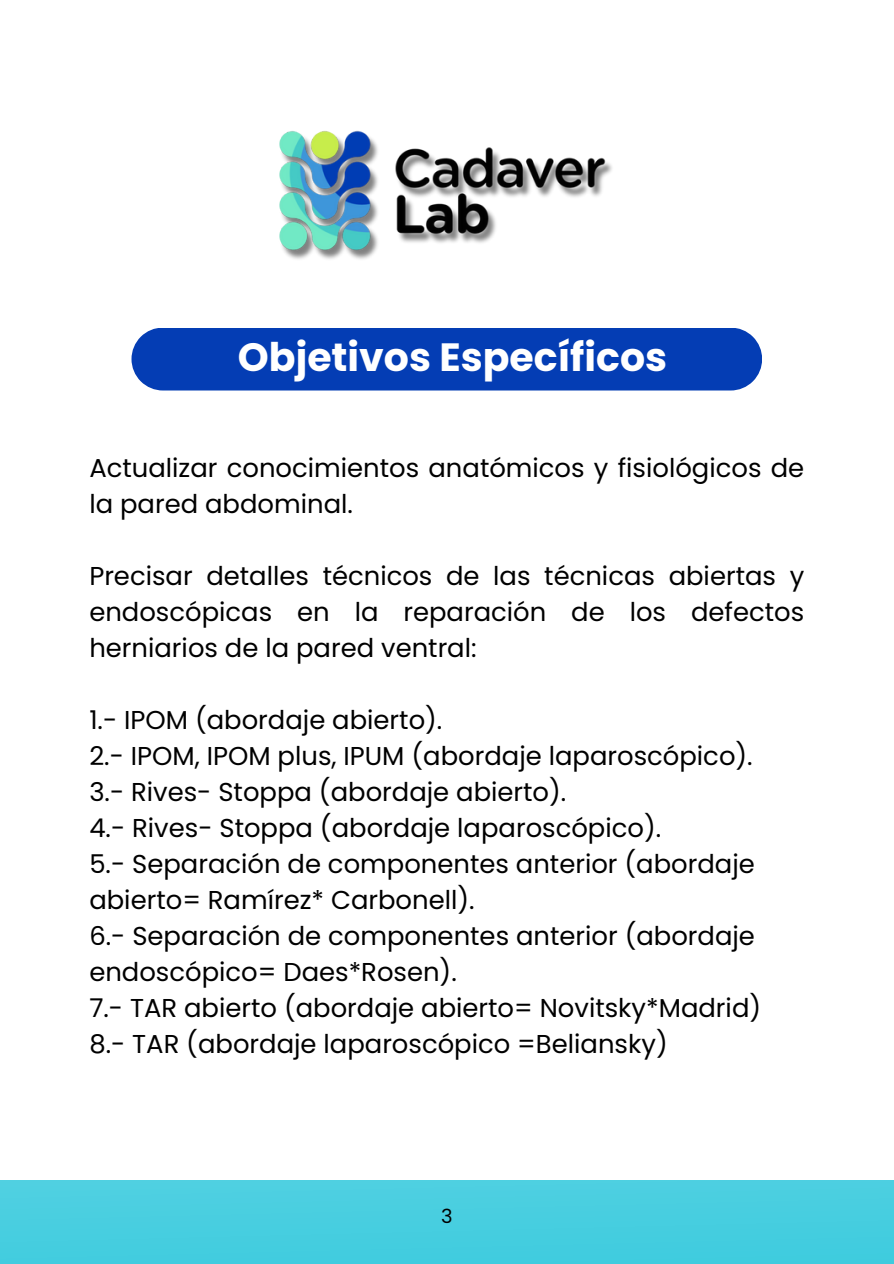
<style>
.page{position:relative;width:894px;height:1264px;background:#fff}
.page>*{position:absolute;margin:0;border:0;box-sizing:border-box;transform-origin:0 0}
.t1{font:700 39.45px "Poppins";color:#fff}
.t2{font:25.8px/36px "Poppins";color:#000}
.t3{font:19.5px "Poppins";color:#000}
</style>
<div class="page">
<img style="left:279px;top:130px;width:333px;height:129px">
<div style="left:131px;top:328px;width:631px;height:62px;background:#043db4"></div>
<div style="left:0;top:1180px;width:893px;height:83px;background:#47cee0"></div>
<p class="t1" style="left:238px;top:330px;width:430px">Objetivos Específicos</p>
<h1 class="t2" style="left:89px;top:450px;width:716px">Actualizar conocimientos anatómicos y fisiológicos de la pared abdominal.</h1>
<p class="t2" style="left:89px;top:558px;width:716px;text-align:justify">Precisar detalles técnicos de las técnicas abiertas y endoscópicas en la reparación de los defectos herniarios de la pared ventral:</p>
<p class="t2" style="left:89px;top:702px;width:354px">1.- IPOM (abordaje abierto).</p>
<p class="t2" style="left:89px;top:738px;width:664px">2.- IPOM, IPOM plus, IPUM (abordaje laparoscópico).</p>
<p class="t2" style="left:89px;top:774px;width:478px">3.- Rives- Stoppa (abordaje abierto).</p>
<p class="t2" style="left:89px;top:810px;width:573px">4.- Rives- Stoppa (abordaje laparoscópico).</p>
<p class="t2" style="left:89px;top:846px;width:666px">5.- Separación de componentes anterior (abordaje abierto= Ramírez* Carbonell).</p>
<p class="t2" style="left:89px;top:918px;width:667px">6.- Separación de componentes anterior (abordaje endoscópico= Daes*Rosen).</p>
<p class="t2" style="left:89px;top:990px;width:673px">7.- TAR abierto (abordaje abierto= Novitsky*Madrid)</p>
<p class="t2" style="left:89px;top:1026px;width:579px">8.- TAR (abordaje laparoscópico =Beliansky)</p>
<p class="t3" style="left:441px;top:1202px;width:13px">3</p>
</div>
